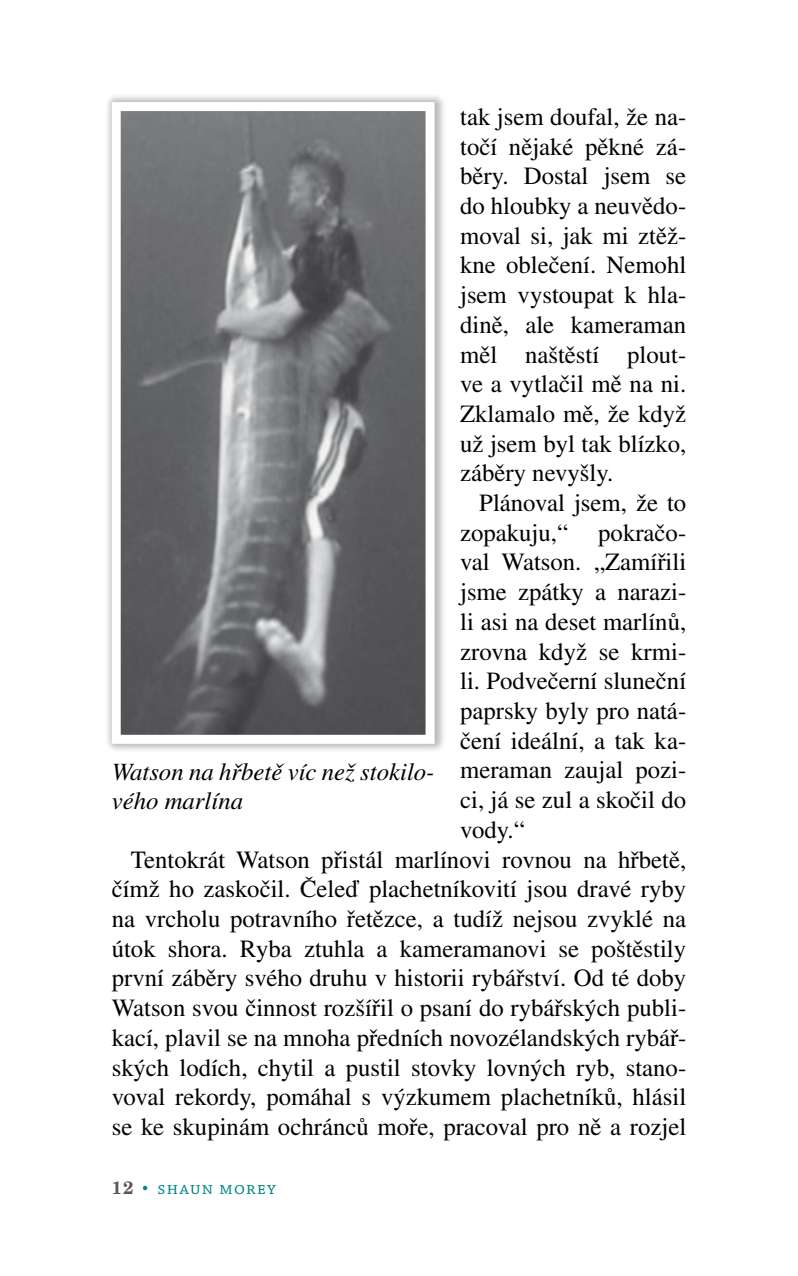
<style>
.page{position:relative;width:798px;height:1276px;background:#fff}
.page>*{position:absolute;margin:0;border:0;box-sizing:border-box;transform-origin:0 0}
.Text2{font:24.75px/29.7px "Times CE";color:#000;text-align:justify}
.Text2jemne{font:24.75px/29.7px "Times CE";color:#000;text-align:justify}
.Popisek{font:italic 24.75px/29.7px "Times CE";color:#000}
.t1{font:18px "Chaparral Pro";letter-spacing:.07em;color:#008887}
.s1{font-family:"New Century Schlbk CE";font-weight:700;color:#58585a}
.s2{font-style:italic;font-size:22.5px}
</style>
<div class="page">
<div style="left:105px;top:93px;width:341px;height:659px;background:#000;opacity:.27"></div>
<img style="left:122px;top:112px;width:302px;height:622px">
<div style="left:112px;top:102px;width:322px;height:642px;border:9px solid #fff"></div>
<p class="Text2jemne" style="left:460px;top:101px;width:227px">tak jsem doufal, že na&shy;točí nějaké pěkné zá&shy;běry. Dostal jsem se do hloubky a neuvědo&shy;moval si, jak mi ztěž&shy;kne oblečení. Nemohl jsem vystoupat k hla&shy;dině, ale kameraman měl naštěstí plout&shy;ve a vytlačil mě na ni.<br>Zklamalo mě, že když už jsem byl tak blízko, záběry nevyšly.</p>
<p class="Text2jemne" style="left:460px;top:487px;width:227px;text-indent:19px">Plánoval jsem, že to zopakuju,“ pokračo&shy;val Watson. „Zamířili jsme zpátky a narazi&shy;li asi na deset marlínů, zrovna když se krmi&shy;li. Podvečerní sluneční paprsky byly pro natá&shy;čení ideální, a tak ka&shy;meraman zaujal pozi&shy;ci, já se zul a skočil do vody.“</p>
<p class="Text2" style="left:112px;top:844px;width:576px;text-indent:19px">Tentokrát Watson přistál marlínovi rovnou na hřbetě, čímž ho zaskočil. Čeleď plachetníkovití jsou dravé ryby na vrcholu potravního řetězce, a tudíž nejsou zvyklé na útok shora. Ryba ztuhla a kameramanovi se poštěstily první záběry svého druhu v historii rybářství. Od té doby Watson svou činnost rozšířil o psaní do rybářských publi&shy;kací, plavil se na mnoha předních novozélandských rybář&shy;ských lodích, chytil a pustil stovky lovných ryb, stano&shy;voval rekordy, pomáhal s výzkumem plachetníků, hlásil se ke skupinám ochránců moře, pracoval pro ně a rozjel</p>
<p class="Popisek" style="left:112px;top:756px;width:324px">Watson na hřbetě víc než stokilo&shy;vého marlína</p>
<p class="t1" style="left:112px;top:1178px;width:166px"><span class="s1">12</span> <span class="s2">•</span> shaun morey</p>
</div>
